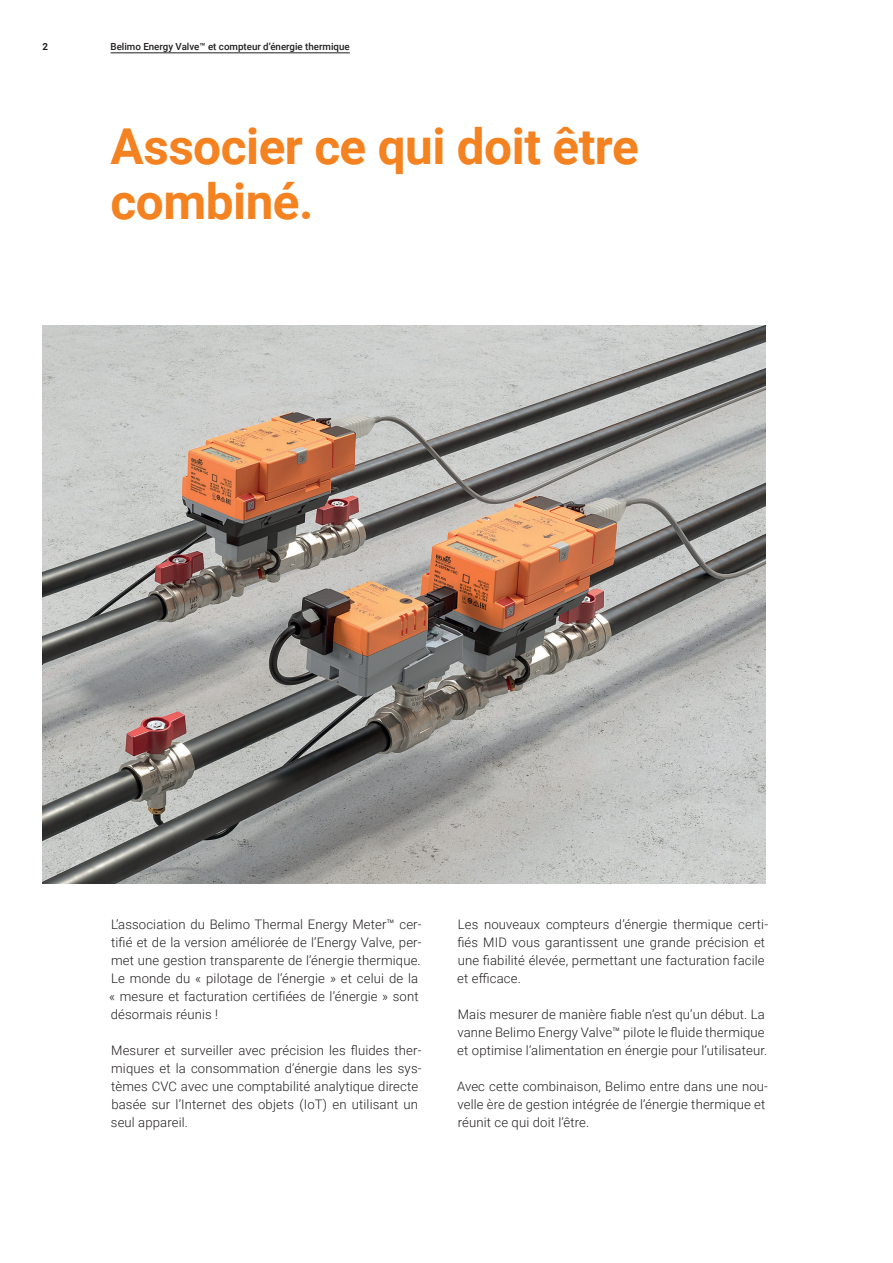
<style>
.page{position:relative;width:893px;height:1263px;background:#fff}
.page>*{position:absolute;margin:0;border:0;box-sizing:border-box;transform-origin:0 0}
.t1{font:700 49.5px/55.5px "Roboto";letter-spacing:-.01em;color:#f58220}
.t2{font:300 13.2px/18px "Roboto";letter-spacing:.01em;color:#231f20}
.t3{font:500 9.75px "Roboto";color:#231f20}
.t4{font:700 9.75px "Roboto";color:#231f20}
</style>
<div class="page">
<hr style="left:111px;top:53px;width:239px;height:1px;background:#231f20">
<img style="left:43px;top:326px;width:722px;height:558px">
<p class="t4" style="left:43px;top:40px;width:7px">2</p>
<p class="t3" style="left:111px;top:40px;width:241px">Belimo Energy Valve™ et compteur d’énergie thermique</p>
<h1 class="t1" style="left:111px;top:116px;width:530px">Associer ce qui doit être combiné.</h1>
<p class="t2" style="left:109px;top:914px;width:314px">L’association du Belimo Thermal Energy Meter™ cer&shy;tifié et de la version améliorée de l’Energy Valve, per&shy;met une gestion transparente de l’énergie thermique.<br>Le monde du « pilotage de l’énergie » et celui de la « mesure et facturation certifiées de l’énergie » sont désormais réunis !</p>
<p class="t2" style="left:111px;top:1040px;width:312px">Mesurer et surveiller avec précision les fluides ther&shy;miques et la consommation d’énergie dans les sys&shy;tèmes CVC avec une comptabilité analytique directe basée sur l’Internet des objets (IoT) en utilisant un seul appareil.</p>
<p class="t2" style="left:457px;top:914px;width:312px">Les nouveaux compteurs d’énergie thermique certi&shy;fiés MID vous garantissent une grande précision et une fiabilité élevée, permettant une facturation facile et efficace.</p>
<p class="t2" style="left:457px;top:1004px;width:311px">Mais mesurer de manière fiable n’est qu’un début. La vanne Belimo Energy Valve™ pilote le fluide thermique et optimise l’alimentation en énergie pour l’utilisateur.</p>
<p class="t2" style="left:457px;top:1076px;width:313px">Avec cette combinaison, Belimo entre dans une nou&shy;velle ère de gestion intégrée de l’énergie thermique et réunit ce qui doit l’être.</p>
</div>
